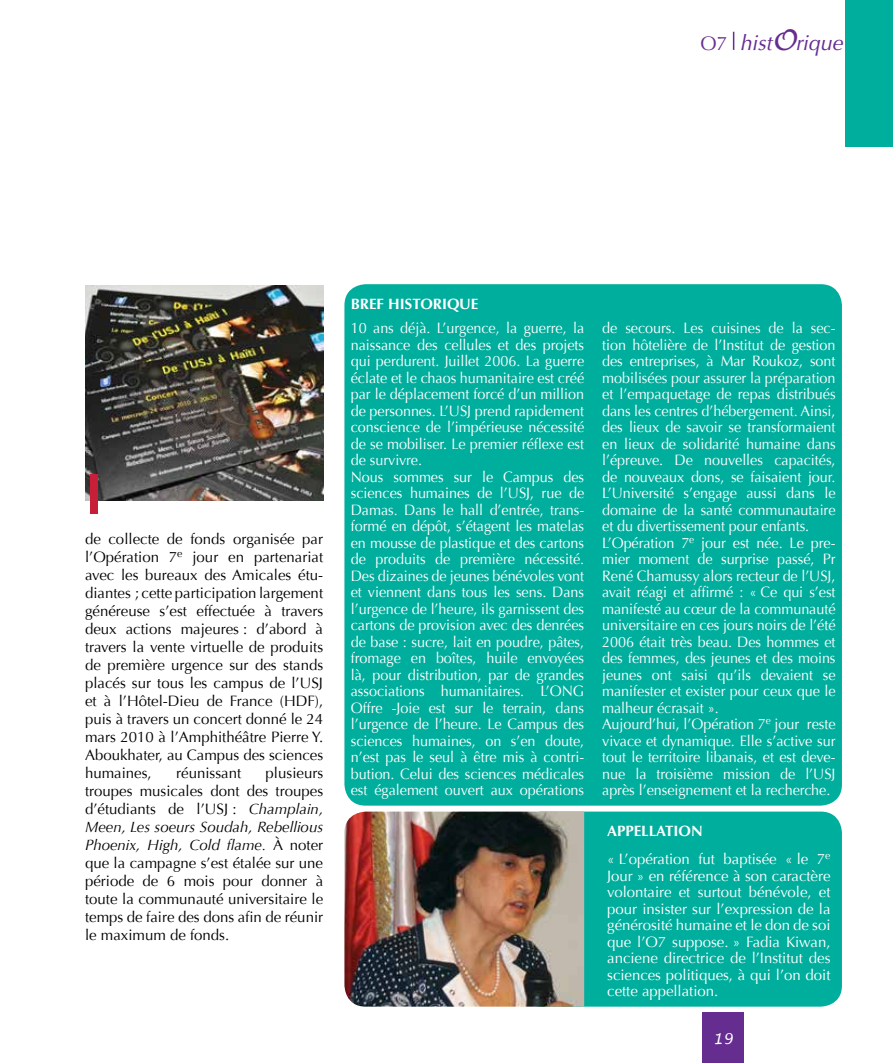
<style>
.page{position:relative;width:893px;height:1063px;background:#fff}
.page>*{position:absolute;margin:0;border:0;box-sizing:border-box;transform-origin:0 0}
.t1{font:italic 21.3px "Optima";color:#662d91}
.t2{font:15px/16.5px "Optima";letter-spacing:-.005em;color:#fff;scale:.96 1}
.t3{font:15px/18px "Optima";color:#000;text-align:justify}
.t4{font:15px/16.5px "Optima";letter-spacing:-.005em;color:#fff}
.t5{font:700 15px "Optima";color:#fff}
.t6{font:italic 15px "Lucida Handwriting";color:#fff}
.s1{font-style:normal;font-size:19.5px}
.s2{font-family:"Lucida Handwriting";font-size:28.5px}
.s3{font-style:italic}
.s4{font-weight:700}
</style>
<div class="page">
<svg style="left:733px;top:32px;width:1px;height:18px"></svg>
<div style="left:845px;top:0;width:48px;height:147px;background:#00ae9d"></div>
<div style="left:702px;top:1012px;width:42px;height:51px;background:#662d91"></div>
<div style="left:344px;top:284px;width:498px;height:522px;background:#00ae9d;border-radius:21px"></div>
<div style="left:520px;top:812px;width:322px;height:195px;background:#00ae9d;border-radius:21px"></div>
<img style="left:85px;top:285px;width:238px;height:215px">
<div style="left:90px;top:474px;width:7px;height:39px;background:#c71f3a"></div>
<img style="left:344px;top:812px;width:240px;height:195px">
<h1 class="t1" style="left:700px;top:30px;width:143px"><span class="s1">O7</span> hist<span class="s2">O</span>rique</h1>
<p class="t3" style="left:85px;top:530px;width:240px">de collecte de fonds organisée par l’Opération 7<sup>e</sup> jour en partenariat avec les bureaux des Amicales étu&shy;diantes ; cette participation largement généreuse s’est effectuée à travers deux actions majeures : d’abord à travers la vente virtuelle de produits de première urgence sur des stands placés sur tous les campus de l’USJ et à l’Hôtel-Dieu de France (HDF), puis à travers un concert donné le 24 mars 2010 à l’Amphithéâtre Pierre Y.<br>Aboukhater, au Campus des sciences humaines,</p>
<p class="t3" style="left:85px;top:764px;width:240px;text-indent:181px">plusieurs troupes musicales dont des troupes d’étudiants de l’USJ : <span class="s3">Champlain, Meen, Les soeurs Soudah, Rebellious Phoenix, High, Cold flame.</span> À noter que la campagne s’est étalée sur une période de 6 mois pour donner à toute la communauté universitaire le temps de faire des dons afin de réunir le maximum de fonds.</p>
<p class="t3" style="left:176px;top:764px;width:67px">réunissant</p>
<p class="t5" style="left:351px;top:295px;width:81px">BREF HISTORIQU</p>
<p class="t5" style="left:471px;top:295px;width:9px">E</p>
<p class="t2" style="left:351px;top:320px;width:245px">10 ans déjà. L’urgence, la guerre, la naissance des cellules et des projets qui perdurent. Juillet 2006. La guerre éclate et le chaos humanitaire est créé par le déplacement forcé d’un million de personnes. L’USJ prend rapidement conscience de l’impérieuse nécessité de se mobiliser. Le premier réflexe est de survivre.<br>Nous sommes sur le Campus des sciences humaines de l’USJ, rue de Damas. Dans le hall d’entrée, trans&shy;formé en dépôt, s’étagent les matelas en mousse de plastique et des cartons de produits de première nécessité.<br>Des dizaines de jeunes bénévoles vont et viennent dans tous les sens. Dans l’urgence de l’heure, ils garnissent des cartons de provision avec des denrées de base : sucre, lait en poudre, pâtes, fromage en boîtes, huile envoyées là, pour distribution, par de grandes associations humanitaires. L’ONG Offre -Joie est sur le terrain, dans l’urgence de l’heure. Le Campus des sciences humaines, on s’en doute, n’est pas le seul à être mis à contri&shy;bution. Celui des sciences médicales est également ouvert aux opérations</p>
<p class="t2" style="left:602px;top:320px;width:245px">de secours. Les cuisines de la sec&shy;tion hôtelière de l’Institut de gestion des entreprises, à Mar Roukoz, sont mobilisées pour assurer la préparation et l’empaquetage de repas distribués dans les centres d’hébergement. Ainsi, des lieux de savoir se transformaient en lieux de solidarité humaine dans l’épreuve. De nouvelles capacités, de nouveaux dons, se faisaient jour.<br>L’Université s’engage aussi dans le domaine de la santé communautaire et du divertissement pour enfants.<br>L’Opération 7<sup>e</sup> jour est née. Le pre&shy;mier moment de surprise passé, Pr René Chamussy alors recteur de l’USJ, avait réagi et affirmé : « Ce qui s’est manifesté au cœur de la communauté universitaire en ces jours noirs de l’été 2006 était très beau. Des hommes et des femmes, des jeunes et des moins jeunes ont saisi qu’ils devaient se manifester et exister pour ceux que le malheur écrasait ».<br>Aujourd’hui, l’Opération 7<sup>e</sup> jour reste vivace et dynamique. Elle s’active sur tout le territoire libanais, et est deve&shy;nue la troisième mission de l’USJ après l’enseignement et la recherche.</p>
<p class="t4" style="left:607px;top:816px;width:225px;line-height:28.5px"><span class="s4">APPELLATION<br></span>« L’opération fut baptisée « le 7<sup>e</sup></p>
<p class="t4" style="left:607px;top:867px;width:225px;text-align:justify">Jour » en référence à son caractère volontaire et surtout bénévole, et pour insister sur l’expression de la générosité humaine et le don de soi que l’O7 suppose. » Fadia Kiwan, anciene directrice de l’Institut des sciences politiques, à qui l’on doit cette appellation.</p>
<p class="t6" style="left:713px;top:1030px;width:22px">19</p>
</div>
